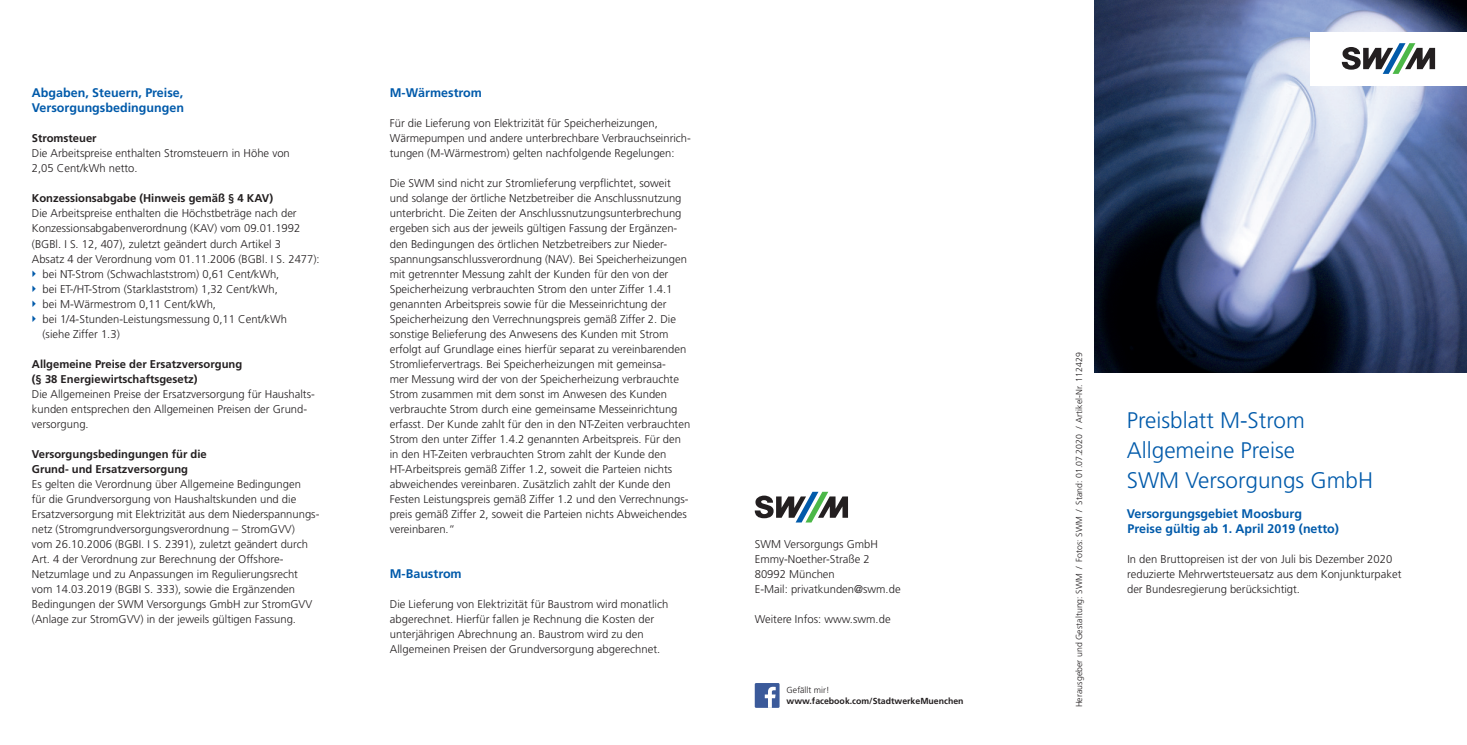
<style>
.page{position:relative;width:1467px;height:745px;background:#fff}
.page>*{position:absolute;margin:0;border:0;box-sizing:border-box;transform-origin:0 0}
.Titel_Headline_18_pt{font:300 22.5px/30px "Frutiger LT";color:#015aaa}
.Zwischenüberschrift{font:700 12.5px/15px "Frutiger LT";color:#015aaa}
.Titel_Subline_9_pt{font:700 12.5px/15px "Frutiger LT";color:#015aaa}
.Copy_9_pt___12_pt{font:300 11.25px/15px "Frutiger LT";color:#231f20}
.Absatzüberschrift_9{font:700 11.25px/15px "Frutiger LT";color:#231f20}
.Copy-Kontakt-Din-lan{font:300 11.25px "Frutiger LT";color:#231f20}
.Impressum_7_pt{font:300 8.75px "Frutiger LT";letter-spacing:.005em;color:#231f20}
.Rueckseite_Kleingedr{font:700 8.75px "Frutiger LT";color:#231f20}
.Rueckseite_Kleingedr-2{font:300 8.75px "Frutiger LT";color:#231f20}
</style>
<div class="page">
<img style="left:1095px;top:0;width:372px;height:372px">
<div style="left:1310px;top:32px;width:157px;height:53px;background:#fff"></div>
<svg style="left:1342px;top:43px;width:93px;height:31px"></svg>
<div style="left:755px;top:682px;width:25px;height:25px;background:#3b5a9a"></div>
<svg style="left:765px;top:686px;width:11px;height:21px"></svg>
<svg style="left:755px;top:491px;width:93px;height:31px"></svg>
<p class="Zwischenüberschrift" style="left:32px;top:85px;width:154px">Abgaben, Steuern, Preise,<br>Versorgungsbedingungen</p>
<p class="Absatzüberschrift_9" style="left:32px;top:131px;width:66px">Stromsteuer</p>
<p class="Copy_9_pt___12_pt" style="left:32px;top:146px;width:259px">Die Arbeitspreise enthalten Stromsteuern in Höhe von<br>2,05 Cent/kWh netto.</p>
<p class="Absatzüberschrift_9" style="left:32px;top:191px;width:243px">Konzessionsabgabe (Hinweis gemäß § 4 KAV)</p>
<p class="Copy_9_pt___12_pt" style="left:32px;top:206px;width:289px">Die Arbeitspreise enthalten die Höchstbeträge nach der Konzessionsabgabenverordnung (KAV) vom 09.01.1992 (BGBl. I S. 12, 407), zuletzt geändert durch Artikel 3<br>Absatz 4 der Verordnung vom 01.11.2006 (BGBl. I S. 2477):</p>
<p class="Copy_9_pt___12_pt" style="left:43px;top:266px;width:238px">bei NT-Strom (Schwachlaststrom) 0,61 Cent/kWh,</p>
<p class="Copy_9_pt___12_pt" style="left:43px;top:281px;width:237px">bei ET-/HT-Strom (Starklaststrom) 1,32 Cent/kWh,</p>
<p class="Copy_9_pt___12_pt" style="left:43px;top:296px;width:175px">bei M-Wärmestrom 0,11 Cent/kWh,</p>
<p class="Copy_9_pt___12_pt" style="left:43px;top:311px;width:246px">bei 1/4-Stunden-Leistungsmessung 0,11 Cent/kWh (siehe Ziffer 1.3)</p>
<p class="Absatzüberschrift_9" style="left:32px;top:356px;width:212px">Allgemeine Preise der Ersatzversorgung (§ 38 Energiewirtschaftsgesetz)</p>
<p class="Copy_9_pt___12_pt" style="left:32px;top:386px;width:284px">Die Allgemeinen Preise der Ersatzversorgung für Haushalts&shy;kunden entsprechen den Allgemeinen Preisen der Grund&shy;versorgung.</p>
<p class="Absatzüberschrift_9" style="left:32px;top:446px;width:177px">Versorgungsbedingungen für die<br>Grund- und Ersatzversorgung</p>
<p class="Copy_9_pt___12_pt" style="left:32px;top:476px;width:289px">Es gelten die Verordnung über Allgemeine Bedingungen<br>für die Grundversorgung von Haushaltskunden und die Ersatzversorgung mit Elektrizität aus dem Niederspannungs&shy;netz (Stromgrundversorgungsverordnung – StromGVV)<br>vom 26.10.2006 (BGBI. I S. 2391), zuletzt geändert durch Art. 4 der Verordnung zur Berechnung der Offshore-Netzumlage und zu Anpassungen im Regulierungsrecht vom 14.03.2019 (BGBI S. 333), sowie die Ergänzenden Bedingungen der SWM Versorgungs GmbH zur StromGVV (Anlage zur StromGVV) in der jeweils gültigen Fassung.</p>
<p class="Zwischenüberschrift" style="left:390px;top:85px;width:94px">M-Wärmestrom</p>
<p class="Copy_9_pt___12_pt" style="left:390px;top:116px;width:303px">Für die Lieferung von Elektrizität für Speicherheizungen,<br>Wärmepumpen und andere unterbrechbare Verbrauchseinrich&shy;tungen (M-Wärmestrom) gelten nachfolgende Regelungen:</p>
<p class="Copy_9_pt___12_pt" style="left:390px;top:176px;width:302px">Die SWM sind nicht zur Stromlieferung verpflichtet, soweit und solange der örtliche Netzbetreiber die Anschlussnutzung unterbricht. Die Zeiten der Anschlussnutzungsunterbrechung ergeben sich aus der jeweils gültigen Fassung der Ergänzen&shy;den Bedingungen des örtlichen Netzbetreibers zur Nieder&shy;spannungsanschlussverordnung (NAV). Bei Speicherheizungen mit getrennter Messung zahlt der Kunden für den von der Speicherheizung verbrauchten Strom den unter Ziffer 1.4.1 genannten Arbeitspreis sowie für die Messeinrichtung der Speicherheizung den Verrechnungspreis gemäß Ziffer 2. Die sonstige Belieferung des Anwesens des Kunden mit Strom erfolgt auf Grundlage eines hierfür separat zu vereinbarenden Stromliefervertrags. Bei Speicherheizungen mit gemeinsa-<br>mer Messung wird der von der Speicherheizung verbrauchte Strom zusammen mit dem sonst im Anwesen des Kunden verbrauchte Strom durch eine gemeinsame Messeinrichtung erfasst. Der Kunde zahlt für den in den NT-Zeiten verbrauchten Strom den unter Ziffer 1.4.2 genannten Arbeitspreis. Für den in den HT-Zeiten verbrauchten Strom zahlt der Kunde den HT-Arbeitspreis gemäß Ziffer 1.2, soweit die Parteien nichts abweichendes vereinbaren. Zusätzlich zahlt der Kunde den Festen Leistungspreis gemäß Ziffer 1.2 und den Verrechnungs&shy;preis gemäß Ziffer 2, soweit die Parteien nichts Abweichendes vereinbaren.“</p>
<p class="Zwischenüberschrift" style="left:390px;top:565px;width:73px">M-Baustrom</p>
<p class="Copy_9_pt___12_pt" style="left:390px;top:596px;width:280px">Die Lieferung von Elektrizität für Baustrom wird monatlich abgerechnet. Hierfür fallen je Rechnung die Kosten der unterjährigen Abrechnung an. Baustrom wird zu den Allgemeinen Preisen der Grundversorgung abgerechnet.</p>
<p class="Copy_9_pt___12_pt" style="left:755px;top:536px;width:125px">SWM Versorgungs GmbH</p>
<p class="Copy_9_pt___12_pt" style="left:755px;top:551px;width:116px">Emmy-Noether-Straße 2</p>
<p class="Copy_9_pt___12_pt" style="left:755px;top:566px;width:82px">80992 München</p>
<p class="Copy-Kontakt-Din-lan" style="left:755px;top:582px;width:147px">E-Mail: privatkunden@swm.de</p>
<p class="Copy_9_pt___12_pt" style="left:755px;top:611px;width:137px">Weitere Infos: www.swm.de</p>
<p class="Rueckseite_Kleingedr-2" style="left:787px;top:684px;width:44px">Gefällt mir!</p>
<p class="Rueckseite_Kleingedr" style="left:787px;top:695px;width:178px">www.facebook.com/StadtwerkeMuenchen</p>
<p class="Impressum_7_pt" style="left:1074px;top:707px;width:356px;rotate:-90deg">Herausgeber und Gestaltung: SWM / Fotos: SWM / Stand: 01.07.2020 / Artikel-Nr. 112429</p>
<p class="Titel_Headline_18_pt" style="left:1127px;top:405px;width:179px">Preisblatt M-Strom<br>Allgemeine Preise</p>
<p class="Titel_Headline_18_pt" style="left:1127px;top:465px;width:248px">SWM Versorgungs GmbH</p>
<p class="Titel_Subline_9_pt" style="left:1127px;top:505px;width:214px">Versorgungsgebiet Moosburg<br>Preise gültig ab 1. April 2019 (netto)</p>
<p class="Copy_9_pt___12_pt" style="left:1127px;top:551px;width:276px">In den Bruttopreisen ist der von Juli bis Dezember 2020 reduzierte Mehrwertsteuersatz aus dem Konjunkturpaket der Bundesregierung berücksichtigt.</p>
</div>
